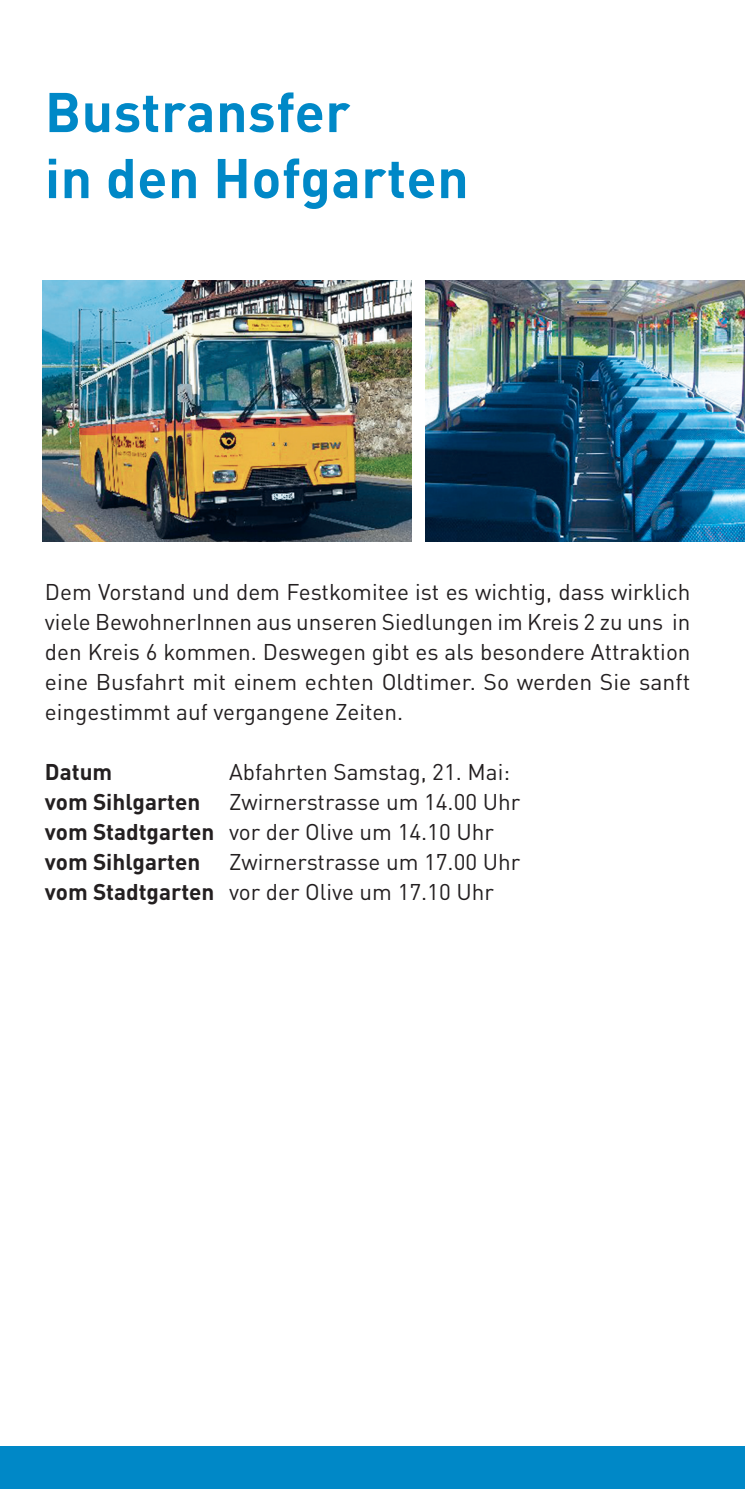
<style>
.page{position:relative;width:745px;height:1489px;background:#fff}
.page>*{position:absolute;margin:0;border:0;box-sizing:border-box;transform-origin:0 0}
.t1{font:700 55px/66px "DINOT";letter-spacing:.01em;color:#0088c7}
.t2{font:22.5px/30px "DINOT";color:#231f20}
.t3{font:700 22.5px "DINOT";color:#231f20}
.s1{font-weight:700}
</style>
<div class="page">
<img style="left:43px;top:280px;width:368px;height:262px">
<img style="left:425px;top:280px;width:319px;height:262px">
<div style="left:0;top:1446px;width:744px;height:42px;background:#0088c7"></div>
<h1 class="t1" style="left:45px;top:78px;width:425px">Bustransfer<br>in den Hofgarten</h1>
<p class="t2" style="left:45px;top:576px;width:646px;text-align:justify">Dem Vorstand und dem Festkomitee ist es wichtig, dass wirklich viele BewohnerInnen aus unseren Siedlungen im Kreis 2 zu uns in den Kreis 6 kommen. Deswegen gibt es als besondere Attraktion eine Busfahrt mit einem echten Oldtimer. So werden Sie sanft eingestimmt auf vergangene Zeiten.</p>
<p class="t3" style="left:45px;top:757px;width:69px">Datum</p>
<p class="t2" style="left:229px;top:757px;width:282px">Abfahrten Samstag, 21. Mai:</p>
<p class="t3" style="left:45px;top:787px;width:157px">vom Sihlgarten</p>
<p class="t2" style="left:45px;top:786px;width:476px;text-indent:184px">Zwirnerstrasse um 14.00 Uhr <span class="s1">vom Stadtgarten</span> vor der Olive um 14.10 Uhr <span class="s1">vom Sihlgarten</span></p>
<p class="t2" style="left:45px;top:846px;width:476px;text-indent:184px">Zwirnerstrasse um 17.00 Uhr <span class="s1">vom Stadtgarten</span> vor der Olive um 17.10 Uhr</p>
</div>
